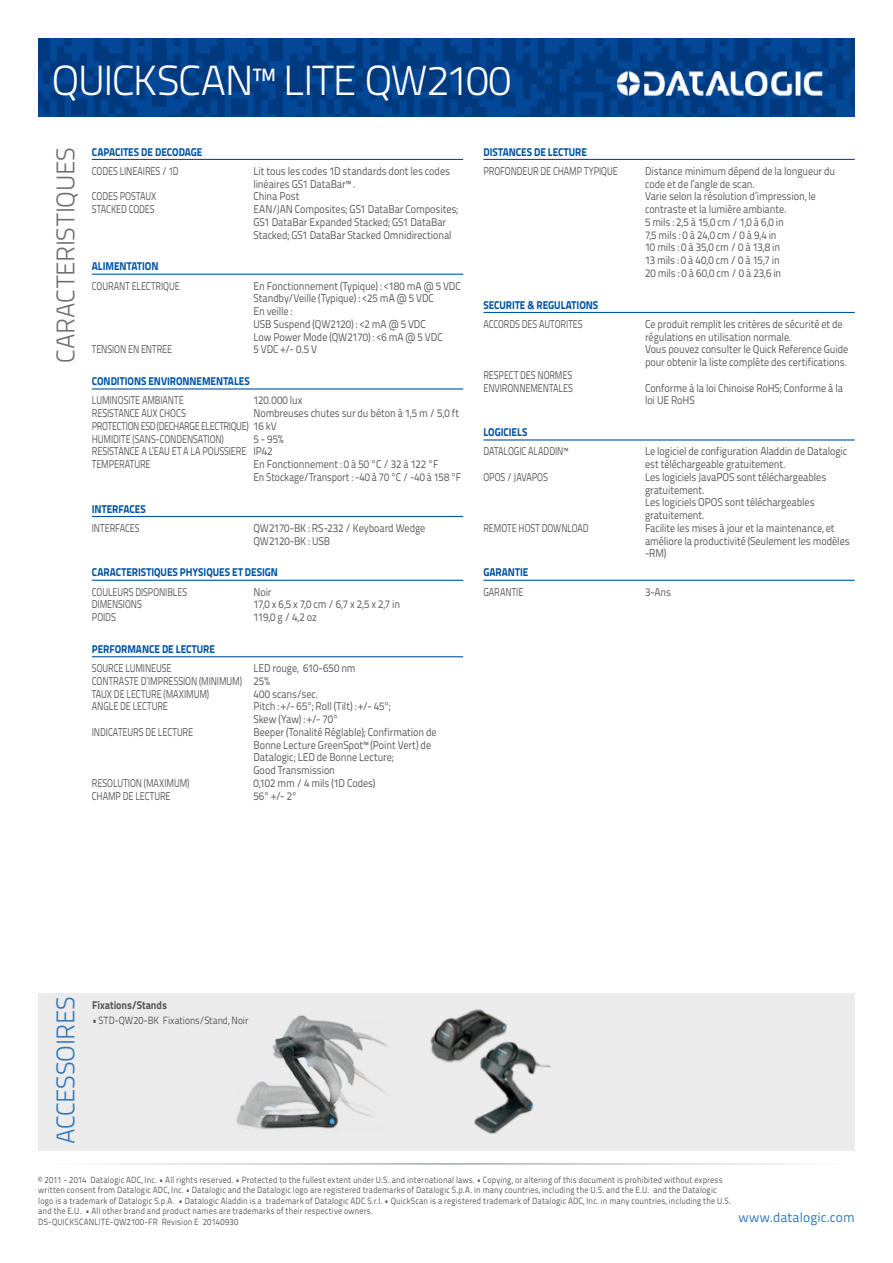
<style>
.page{position:relative;width:893px;height:1263px;background:#fff}
.page>*{position:absolute;margin:0;border:0;box-sizing:border-box;transform-origin:0 0}
.t1{font:300 42px "Titillium Text 22 L";letter-spacing:-.03em;color:#fff}
.t2{font:300 25.5px "Titillium Text 22 L";letter-spacing:-.005em;color:#6d6e71}
.t3{font:300 25.5px "Titillium Text 22 L";letter-spacing:-.015em;color:#3377b6}
.t4{font:13.5px "Titillium Text 22 L";letter-spacing:.005em;color:#3377b6}
.t5{font:11.25px/12.8px "Titillium Text 22 L";letter-spacing:-.01em;color:#58595b;scale:.9 1}
.t6{font:11.25px/12.8px "Titillium Text 22 L";letter-spacing:-.01em;color:#58595b;scale:.8 1}
.t7{font:800 11.25px "Titillium Text 22 L";letter-spacing:-.005em;color:#0054a4;scale:.9 1}
.t8{font:800 11.25px "Titillium Text 22 L";letter-spacing:-.01em;color:#58595b;scale:.9 1}
.t9{font:10.5px "Titillium Text 22 L";letter-spacing:-.005em;color:#58595b;scale:.9 1}
.t10{font:9px/10.5px "Titillium Text 22 L";letter-spacing:.02em;color:#58595b;scale:.9 1}
</style>
<div class="page">
<svg style="left:38px;top:38px;width:817px;height:79px;background:#023f89"></svg>
<hr style="left:45px;top:1163px;width:803px;height:2px;background:#9da3aa">
<img style="left:618px;top:72px;width:204px;height:23px">
<hr style="left:92px;top:159px;width:371px;height:1px;background:#0054a4">
<hr style="left:92px;top:274px;width:371px;height:1px;background:#0054a4">
<hr style="left:92px;top:388px;width:371px;height:2px;background:#0054a4">
<hr style="left:92px;top:516px;width:371px;height:1px;background:#0054a4">
<hr style="left:92px;top:580px;width:371px;height:1px;background:#0054a4">
<hr style="left:92px;top:656px;width:371px;height:1px;background:#0054a4">
<hr style="left:483px;top:159px;width:372px;height:1px;background:#0054a4">
<hr style="left:483px;top:312px;width:372px;height:1px;background:#0054a4">
<hr style="left:483px;top:439px;width:372px;height:2px;background:#0054a4">
<hr style="left:483px;top:580px;width:372px;height:1px;background:#0054a4">
<div style="left:38px;top:993px;width:817px;height:157px;background:#ebebec"></div>
<img style="left:430px;top:1009px;width:121px;height:125px">
<img style="left:236px;top:1015px;width:152px;height:115px">
<h1 class="t1" style="left:52px;top:50px;width:461px">QUICKSCAN™ LITE QW2100</h1>
<h2 class="t2" style="left:47px;top:363px;width:218px;rotate:-90deg">CARACTERISTIQUES</h2>
<p class="t7" style="left:92px;top:143px;width:124px">CAPACITES DE DECODAGE</p>
<p class="t6" style="left:92px;top:164px;width:110px">CODES LINEAIRES / 1D</p>
<p class="t5" style="left:253px;top:164px;width:220px">Lit tous les codes 1D standards dont les codes linéaires GS1 DataBar™ .</p>
<p class="t6" style="left:92px;top:189px;width:82px">CODES POSTAUX</p>
<p class="t5" style="left:253px;top:189px;width:53px">China Post</p>
<p class="t6" style="left:92px;top:202px;width:80px">STACKED CODES</p>
<p class="t5" style="left:253px;top:202px;width:229px">EAN/JAN Composites; GS1 DataBar Composites;<br>GS1 DataBar Expanded Stacked; GS1 DataBar<br>Stacked; GS1 DataBar Stacked Omnidirectional</p>
<p class="t7" style="left:92px;top:258px;width:75px">ALIMENTATION</p>
<p class="t6" style="left:92px;top:279px;width:111px">COURANT ELECTRIQUE</p>
<p class="t5" style="left:253px;top:279px;width:232px">En Fonctionnement (Typique) : &lt;180 mA @ 5 VDC<br>Standby/Veille (Typique) : &lt;25 mA @ 5 VDC<br>En veille :<br>USB Suspend (QW2120) : &lt;2 mA @ 5 VDC<br>Low Power Mode (QW2170) : &lt;6 mA @ 5 VDC</p>
<p class="t6" style="left:92px;top:342px;width:102px">TENSION EN ENTREE</p>
<p class="t5" style="left:253px;top:342px;width:72px">5 VDC +/- 0.5 V</p>
<p class="t7" style="left:92px;top:372px;width:177px">CONDITIONS ENVIRONNEMENTALES</p>
<p class="t6" style="left:92px;top:393px;width:116px">LUMINOSITE AMBIANTE</p>
<p class="t5" style="left:253px;top:393px;width:56px">120.000 lux</p>
<p class="t6" style="left:92px;top:406px;width:119px">RESISTANCE AUX CHOCS</p>
<p class="t5" style="left:92px;top:406px;width:410px;text-indent:162px">Nombreuses chutes sur du béton à 1,5 m / 5,0 ft<br>PROTECTION ESD (DECHARGE ELECTRIQUE) 16 kV<br>HUMIDITE (SANS-CONDENSATION)</p>
<p class="t5" style="left:92px;top:432px;width:214px;text-indent:162px">5 - 95%<br>RESISTANCE A L’EAU ET A LA POUSSIERE IP42<br>TEMPERATURE</p>
<p class="t5" style="left:253px;top:457px;width:232px">En Fonctionnement : 0 à 50 °C / 32 à 122 °F<br>En Stockage/Transport : -40 à 70 °C / -40 à 158 °F</p>
<p class="t7" style="left:92px;top:500px;width:61px">INTERFACES</p>
<p class="t6" style="left:92px;top:521px;width:61px">INTERFACES</p>
<p class="t5" style="left:253px;top:521px;width:193px">QW2170-BK : RS-232 / Keyboard Wedge<br>QW2120-BK : USB</p>
<p class="t7" style="left:92px;top:564px;width:208px">CARACTERISTIQUES PHYSIQUES ET DESIGN</p>
<p class="t6" style="left:92px;top:585px;width:121px">COULEURS DISPONIBLES</p>
<p class="t5" style="left:253px;top:585px;width:22px">Noir</p>
<p class="t6" style="left:92px;top:597px;width:64px">DIMENSIONS</p>
<p class="t5" style="left:253px;top:597px;width:165px">17,0 x 6,5 x 7,0 cm / 6,7 x 2,5 x 2,7 in</p>
<p class="t6" style="left:92px;top:610px;width:31px">POIDS</p>
<p class="t5" style="left:253px;top:610px;width:72px">119,0 g / 4,2 oz</p>
<p class="t7" style="left:92px;top:640px;width:138px">PERFORMANCE DE LECTURE</p>
<p class="t6" style="left:92px;top:661px;width:101px">SOURCE LUMINEUSE</p>
<p class="t5" style="left:92px;top:661px;width:295px;text-indent:162px">LED rouge, 610-650 nm<br>CONTRASTE D’IMPRESSION (MINIMUM) 25%<br>TAUX DE LECTURE (MAXIMUM)</p>
<p class="t5" style="left:253px;top:687px;width:74px">400 scans/sec.</p>
<p class="t6" style="left:92px;top:699px;width:97px">ANGLE DE LECTURE</p>
<p class="t5" style="left:253px;top:699px;width:154px">Pitch : +/- 65°; Roll (Tilt) : +/- 45°;<br>Skew (Yaw) : +/- 70°</p>
<p class="t6" style="left:92px;top:725px;width:128px">INDICATEURS DE LECTURE</p>
<p class="t5" style="left:253px;top:725px;width:205px">Beeper (Tonalité Réglable); Confirmation de Bonne Lecture GreenSpot™ (Point Vert) de Datalogic; LED de Bonne Lecture;<br>Good Transmission</p>
<p class="t6" style="left:92px;top:776px;width:124px">RESOLUTION (MAXIMUM)</p>
<p class="t5" style="left:253px;top:776px;width:137px">0,102 mm / 4 mils (1D Codes)</p>
<p class="t6" style="left:92px;top:789px;width:100px">CHAMP DE LECTURE</p>
<p class="t5" style="left:253px;top:789px;width:50px">56° +/- 2°</p>
<p class="t7" style="left:483px;top:143px;width:117px">DISTANCES DE LECTURE</p>
<p class="t6" style="left:483px;top:164px;width:170px">PROFONDEUR DE CHAMP TYPIQUE</p>
<p class="t5" style="left:645px;top:164px;width:213px">Distance minimum dépend de la longueur du code et de l’angle de scan.<br>Varie selon la résolution d’impression, le contraste et la lumière ambiante.<br>5 mils : 2,5 à 15,0 cm / 1,0 à 6,0 in<br>7,5 mils : 0 à 24,0 cm / 0 à 9,4 in<br>10 mils : 0 à 35,0 cm / 0 à 13,8 in<br>13 mils : 0 à 40,0 cm / 0 à 15,7 in<br>20 mils : 0 à 60,0 cm / 0 à 23,6 in</p>
<p class="t7" style="left:483px;top:296px;width:129px">SECURITE &amp; REGULATIONS</p>
<p class="t6" style="left:483px;top:317px;width:126px">ACCORDS DES AUTORITES</p>
<p class="t5" style="left:645px;top:317px;width:227px">Ce produit remplit les critères de sécurité et de régulations en utilisation normale.<br>Vous pouvez consulter le Quick Reference Guide pour obtenir la liste complète des certifications.</p>
<p class="t6" style="left:483px;top:368px;width:113px">RESPECT DES NORMES<br>ENVIRONNEMENTALES</p>
<p class="t5" style="left:645px;top:381px;width:221px">Conforme à la loi Chinoise RoHS; Conforme à la loi UE RoHS</p>
<p class="t7" style="left:483px;top:423px;width:50px">LOGICIELS</p>
<p class="t6" style="left:483px;top:444px;width:107px">DATALOGIC ALADDIN™</p>
<p class="t5" style="left:645px;top:444px;width:226px">Le logiciel de configuration Aladdin de Datalogic est téléchargeable gratuitement.</p>
<p class="t6" style="left:483px;top:470px;width:82px">OPOS / JAVAPOS</p>
<p class="t5" style="left:645px;top:470px;width:203px">Les logiciels JavaPOS sont téléchargeables gratuitement.<br>Les logiciels OPOS sont téléchargeables gratuitement.</p>
<p class="t6" style="left:483px;top:521px;width:133px">REMOTE HOST DOWNLOAD</p>
<p class="t5" style="left:645px;top:521px;width:229px">Facilite les mises à jour et la maintenance, et améliore la productivité (Seulement les modèles -RM)</p>
<p class="t7" style="left:483px;top:564px;width:51px">GARANTIE</p>
<p class="t6" style="left:483px;top:585px;width:52px">GARANTIE</p>
<p class="t5" style="left:645px;top:585px;width:31px">3-Ans</p>
<h2 class="t3" style="left:47px;top:1144px;width:150px;rotate:-90deg">ACCESSOIRES</h2>
<p class="t10" style="left:38px;top:1174px;width:771px">© 2011 - 2014 Datalogic ADC, Inc. • All rights reserved. • Protected to the fullest extent under U.S. and international laws. • Copying, or altering of this document is prohibited without express written consent from Datalogic ADC, Inc. • Datalogic and the Datalogic logo are registered trademarks of Datalogic S.p.A. in many countries, including the U.S. and the E.U. and the Datalogic logo is a trademark of Datalogic S.p.A. • Datalogic Aladdin is a trademark of Datalogic ADC S.r.l. • QuickScan is a registered trademark of Datalogic ADC, Inc. in many countries, including the U.S. and the E.U. • All other brand and product names are trademarks of their respective owners.<br>DS-QUICKSCANLITE-QW2100-FR Revision E 20140930</p>
<p class="t8" style="left:92px;top:996px;width:85px">Fixations/Stands</p>
<p class="t9" style="left:92px;top:1012px;width:175px">• STD-QW20-BK Fixations/Stand, Noir</p>
<p class="t4" style="left:738px;top:1207px;width:118px">www.datalogic.com</p>
</div>
